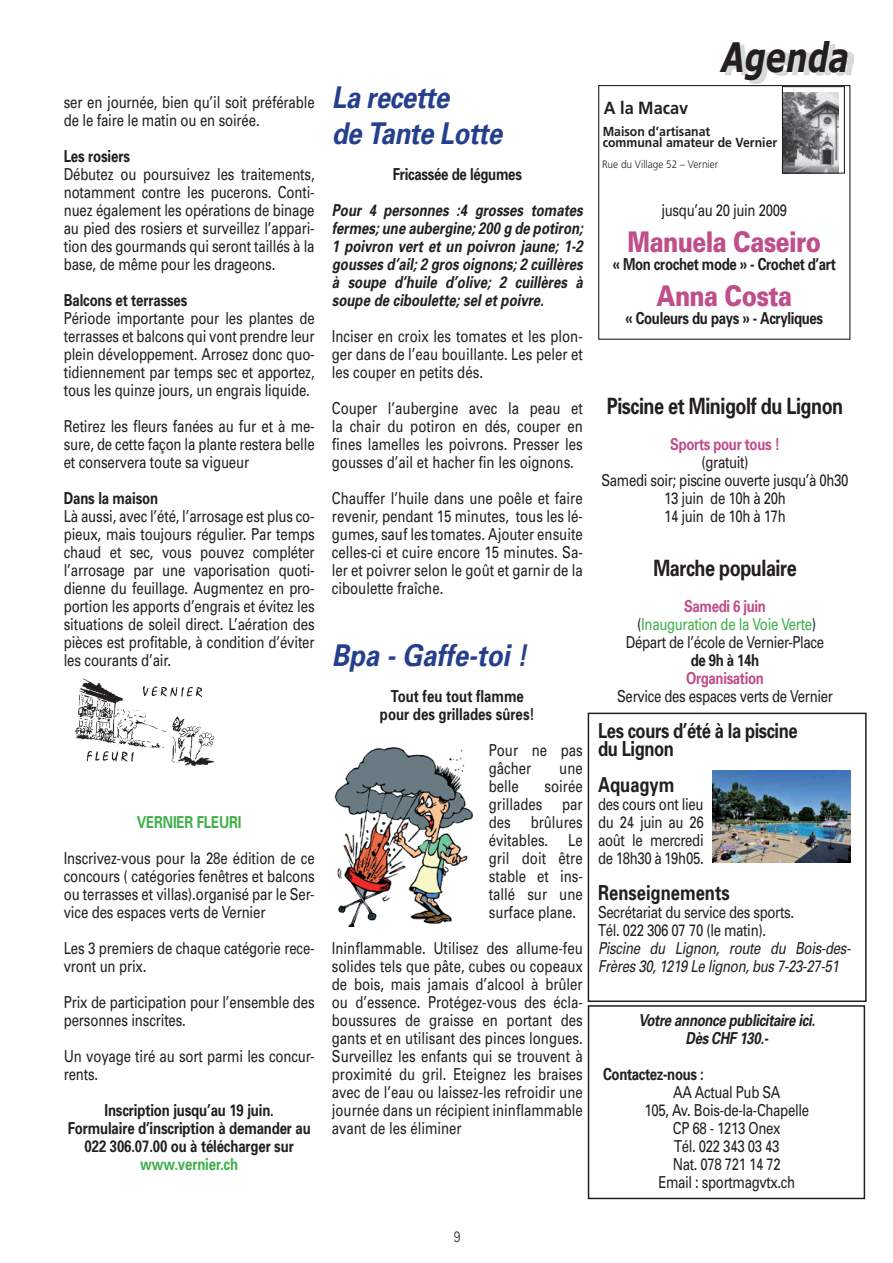
<style>
.page{position:relative;width:893px;height:1263px;background:#fff}
.page>*{position:absolute;margin:0;border:0;box-sizing:border-box;transform-origin:0 0}
.t1{font:italic 700 40.5px "Verdana";color:#231f20;scale:.75 1}
.t2{font:italic 700 30px/36px "Univers";letter-spacing:-.02em;color:#253f8e;scale:.86 1}
.t3{font:900 28.5px "Univers";letter-spacing:-.025em;color:#c04e8b;scale:.8 1}
.t4{font:700 22.5px "Univers";letter-spacing:-.025em;color:#231f20;scale:.8 1}
.t5{font:700 20.7px/18px "Univers";letter-spacing:-.025em;color:#231f20;scale:.8 1}
.t6{font:700 20.7px "Univers";color:#231f20;scale:.8 1}
.t7{font:700 17.55px "Frutiger";color:#231f20;scale:.93 1}
.t8{font:16.5px/18px "Univers";letter-spacing:-.01em;color:#231f20;text-align:justify;scale:.8 1}
.t9{font:700 16.5px/18px "Univers";letter-spacing:-.01em;color:#231f20;text-align:center;scale:.8 1}
.t10{font:italic 700 16.5px/18px "Univers";color:#231f20;text-align:justify;scale:.8 1}
.t11{font:italic 16.5px/18px "Univers";letter-spacing:-.025em;color:#231f20;scale:.8 1}
.t12{font:italic 700 16.5px/18px "Univers";letter-spacing:-.025em;color:#231f20;text-align:center;scale:.8 1}
.t13{font:700 16.5px "Univers";letter-spacing:-.01em;color:#40ae49;scale:.8 1}
.t14{font:700 16.5px "Univers";letter-spacing:-.025em;color:#c04e8b;scale:.8 1}
.t15{font:300 15px "Univers";color:#231f20;scale:.8 1}
.t16{font:700 13.2px/10.8px "Frutiger";color:#231f20;scale:.93 1}
.t17{font:300 10.8px "Frutiger";color:#231f20;scale:.93 1}
.s1{font-weight:700;color:#c04e8b}
.s2{color:#40ae49}
</style>
<div class="page">
<img style="left:725px;top:44px;width:128px;height:39px">
<img style="left:75px;top:678px;width:140px;height:89px">
<img style="left:334px;top:747px;width:139px;height:179px">
<div style="left:598px;top:85px;width:252px;height:255px;border:1px solid #231f20"></div>
<img style="left:784px;top:93px;width:54px;height:79px">
<div style="left:782px;top:86px;width:63px;height:88px;border:1px solid #231f20"></div>
<img style="left:712px;top:770px;width:138px;height:92px">
<div style="left:588px;top:713px;width:279px;height:289px;border:2px solid #231f20"></div>
<div style="left:588px;top:1005px;width:277px;height:194px;border:2px solid #231f20"></div>
<p class="t8" style="left:64px;top:93px;width:315px">ser en journée, bien qu’il soit préférable de le faire le matin ou en soirée.</p>
<p class="t9" style="left:64px;top:147px;width:84px">Les rosiers</p>
<p class="t8" style="left:64px;top:165px;width:315px">Débutez ou poursuivez les traitements, notamment contre les pucerons. Conti&shy;nuez également les opérations de binage au pied des rosiers et surveillez l’appari&shy;tion des gourmands qui seront taillés à la base, de même pour les drageons.</p>
<p class="t9" style="left:64px;top:291px;width:156px">Balcons et terrasses</p>
<p class="t8" style="left:64px;top:309px;width:315px">Période importante pour les plantes de terrasses et balcons qui vont prendre leur plein développement. Arrosez donc quo&shy;tidiennement par temps sec et apportez, tous les quinze jours, un engrais liquide.</p>
<p class="t8" style="left:64px;top:417px;width:315px">Retirez les fleurs fanées au fur et à me&shy;sure, de cette façon la plante restera belle et conservera toute sa vigueur</p>
<p class="t9" style="left:64px;top:489px;width:119px">Dans la maison</p>
<p class="t8" style="left:64px;top:507px;width:315px">Là aussi, avec l’été, l’arrosage est plus co&shy;pieux, mais toujours régulier. Par temps chaud et sec, vous pouvez compléter l’arrosage par une vaporisation quoti&shy;dienne du feuillage. Augmentez en pro&shy;portion les apports d’engrais et évitez les situations de soleil direct. L’aération des pièces est profitable, à condition d’éviter les courants d’air.</p>
<p class="t13" style="left:137px;top:812px;width:132px">VERNIER FLEURI</p>
<p class="t8" style="left:64px;top:849px;width:315px">Inscrivez-vous pour la 28e édition de ce concours ( catégories fenêtres et balcons ou terrasses et villas).organisé par le Ser&shy;vice des espaces verts de Vernier</p>
<p class="t8" style="left:64px;top:939px;width:315px">Les 3 premiers de chaque catégorie rece&shy;vront un prix.</p>
<p class="t8" style="left:64px;top:993px;width:315px">Prix de participation pour l’ensemble des personnes inscrites.</p>
<p class="t8" style="left:64px;top:1047px;width:315px">Un voyage tiré au sort parmi les concur&shy;rents.</p>
<p class="t9" style="left:68px;top:1101px;width:305px">Inscription jusqu’au 19 juin.<br>Formulaire d’inscription à demander au<br>022 306.07.00 ou à télécharger sur</p>
<p class="t13" style="left:140px;top:1154px;width:124px">www.vernier.ch</p>
<h2 class="t2" style="left:332px;top:78px;width:199px">La recette<br>de Tante Lotte</h2>
<p class="t9" style="left:393px;top:165px;width:163px">Fricassée de légumes</p>
<p class="t10" style="left:332px;top:201px;width:317px">Pour 4 personnes :4 grosses tomates fermes; une aubergine; 200 g de potiron; 1 poivron vert et un poivron jaune; 1-2 gousses d’ail; 2 gros oignons; 2 cuillères à soupe d’huile d’olive; 2 cuillères à soupe de ciboulette; sel et poivre.</p>
<p class="t8" style="left:332px;top:327px;width:315px">Inciser en croix les tomates et les plon&shy;ger dans de l’eau bouillante. Les peler et les couper en petits dés.</p>
<p class="t8" style="left:332px;top:399px;width:315px">Couper l’aubergine avec la peau et la chair du potiron en dés, couper en fines lamelles les poivrons. Presser les gousses d’ail et hacher fin les oignons.</p>
<p class="t8" style="left:332px;top:489px;width:315px">Chauffer l’huile dans une poêle et faire revenir, pendant 15 minutes, tous les lé&shy;gumes, sauf les tomates. Ajouter ensuite celles-ci et cuire encore 15 minutes. Sa&shy;ler et poivrer selon le goût et garnir de la ciboulette fraîche.</p>
<h2 class="t2" style="left:332px;top:636px;width:229px">Bpa - Gaffe-toi !</h2>
<p class="t9" style="left:380px;top:687px;width:195px">Tout feu tout flamme pour des grillades sûres!</p>
<p class="t8" style="left:489px;top:741px;width:119px">Pour ne pas gâcher</p>
<p class="t8" style="left:559px;top:759px;width:31px">une</p>
<p class="t8" style="left:489px;top:777px;width:119px;text-indent:56px">soirée grillades par des brûlures évitables. Le gril doit être stable et ins&shy;tallé sur une surface plane.</p>
<p class="t8" style="left:332px;top:939px;width:315px">Ininflammable. Utilisez des allume-feu solides tels que pâte, cubes ou copeaux de bois, mais jamais d’alcool à brûler ou d’essence. Protégez-vous des écla&shy;boussures de graisse en portant des gants et en utilisant des pinces longues.<br>Surveillez les enfants qui se trouvent à proximité du gril. Eteignez les braises avec de l’eau ou laissez-les refroidir une journée dans un récipient ininflammable avant de les éliminer</p>
<p class="t8" style="left:489px;top:777px;width:39px">belle</p>
<h1 class="t1" style="left:721px;top:32px;width:172px">Agenda</h1>
<p class="t7" style="left:604px;top:98px;width:92px">A la Macav</p>
<p class="t16" style="left:603px;top:126px;width:189px">Maison d’artisanat<br>communal amateur de Vernier</p>
<p class="t17" style="left:602px;top:158px;width:126px">Rue du Village 52 – Vernier</p>
<p class="t8" style="left:662px;top:201px;width:158px">jusqu’au 20 juin 2009</p>
<h3 class="t3" style="left:628px;top:224px;width:243px">Manuela Caseiro</h3>
<p class="t9" style="left:613px;top:255px;width:281px">« Mon crochet mode » - Crochet d’art</p>
<h3 class="t3" style="left:657px;top:278px;width:171px">Anna Costa</h3>
<p class="t9" style="left:625px;top:309px;width:249px">« Couleurs du pays » - Acryliques</p>
<h3 class="t4" style="left:607px;top:392px;width:297px">Piscine et Minigolf du Lignon</h3>
<p class="t14" style="left:670px;top:434px;width:138px">Sports pour tous !</p>
<p class="t8" style="left:601px;top:453px;width:311px;text-align:center">(gratuit)<br>Samedi soir; piscine ouverte jusqu’à 0h30<br>13 juin de 10h à 20h<br>14 juin de 10h à 17h</p>
<h3 class="t4" style="left:653px;top:554px;width:181px">Marche populaire</h3>
<p class="t8" style="left:626px;top:597px;width:249px;text-align:center"><span class="s1">Samedi 6 juin<br></span>(<span class="s2">Inauguration de la Voie Verte</span>)<br>Départ de l’école de Vernier-Place</p>
<p class="t9" style="left:691px;top:651px;width:87px">de 9h à 14h</p>
<p class="t14" style="left:686px;top:668px;width:99px">Organisation</p>
<p class="t8" style="left:617px;top:687px;width:271px">Service des espaces verts de Vernier</p>
<p class="t5" style="left:598px;top:721px;width:251px">Les cours d’été à la piscine du Lignon</p>
<p class="t6" style="left:598px;top:771px;width:97px">Aquagym</p>
<p class="t8" style="left:598px;top:795px;width:133px">des cours ont lieu du 24 juin au 26 août le mercredi de 18h30 à 19h05.</p>
<p class="t6" style="left:598px;top:879px;width:166px">Renseignements</p>
<p class="t8" style="left:598px;top:903px;width:246px">Secrétariat du service des sports.<br>Tél. 022 306 07 70 (le matin).</p>
<p class="t11" style="left:598px;top:939px;width:317px">Piscine du Lignon, route du Bois-des-<br>Frères 30, 1219 Le lignon, bus 7-23-27-51</p>
<p class="t12" style="left:638px;top:1011px;width:223px">Votre annonce publicitaire ici.<br>Dès CHF 130.-</p>
<p class="t9" style="left:603px;top:1065px;width:127px">Contactez-nous :</p>
<p class="t8" style="left:644px;top:1083px;width:207px;text-align:center">AA Actual Pub SA<br>105, Av. Bois-de-la-Chapelle<br>CP 68 - 1213 Onex<br>Tél. 022 343 03 43<br>Nat. 078 721 14 72<br>Email : sportmagvtx.ch</p>
<p class="t15" style="left:454px;top:1228px;width:10px">9</p>
</div>
